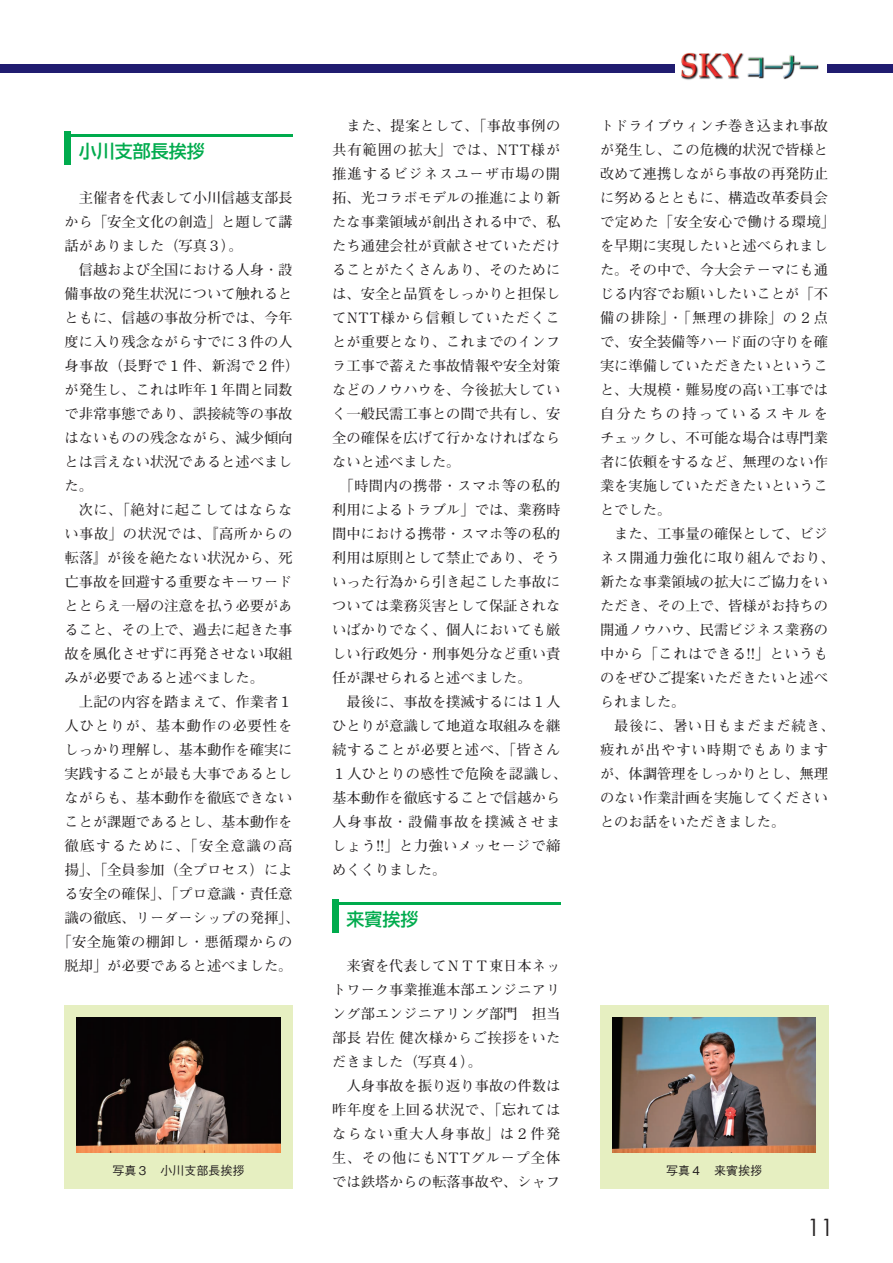
<style>
.page{position:relative;width:893px;height:1263px;background:#fff}
.page>*{position:absolute;margin:0;border:0;box-sizing:border-box;transform-origin:0 0}
.t1{font:24px "Century Gothic";color:#231f20}
.t2{font:500 18px "Shin Go Pr 5";color:#00ab4d}
.t3{font:700 14.25px/24px "Futo Min A101 Pr 5";color:#231f20}
.t4{font:700 14.25px "Futo Min A101 Pr 5";letter-spacing:.035em;color:#231f20}
.t5{font:700 14.25px "Futo Min A101 Pr 5";letter-spacing:.075em;color:#231f20}
.t6{font:700 14.25px "Futo Min A101 Pr 5";letter-spacing:.03em;color:#231f20}
.t7{font:700 14.25px "Futo Min A101 Pr 5";letter-spacing:.065em;color:#231f20}
.t8{font:700 14.25px "Futo Min A101 Pr 5";letter-spacing:.055em;color:#231f20}
.t9{font:700 14.25px "Futo Min A101 Pr 5";letter-spacing:.04em;color:#231f20}
.t10{font:700 14.25px "Futo Min A101 Pr 5";letter-spacing:.07em;color:#231f20}
.t11{font:700 14.25px "Futo Min A101 Pr 5";letter-spacing:.11em;color:#231f20}
.t12{font:500 12px "Gothic BBB Pr 5";color:#231f20}
</style>
<div class="page">
<div style="left:0;top:64px;width:893px;height:8px;background:#201c70"></div>
<img style="left:675px;top:53px;width:151px;height:27px">
<img style="left:681px;top:53px;width:61px;height:24px">
<img style="left:748px;top:56px;width:69px;height:22px">
<div style="left:332px;top:900px;width:6px;height:33px;background:#00ab4d"></div>
<hr style="left:332px;top:903px;width:228px;height:2px;background:#00ab4d">
<div style="left:64px;top:132px;width:6px;height:33px;background:#00ab4d"></div>
<hr style="left:64px;top:135px;width:228px;height:2px;background:#00ab4d">
<div style="left:64px;top:1006px;width:228px;height:183px;background:#e6efc1"></div>
<img style="left:77px;top:1018px;width:203px;height:135px">
<div style="left:600px;top:1006px;width:228px;height:183px;background:#e6efc1"></div>
<img style="left:612px;top:1017px;width:204px;height:135px">
<p class="t9" style="left:347px;top:114px;width:215px">また、提案として、「事故事例の</p>
<p class="t7" style="left:332px;top:138px;width:230px">共有範囲の拡大」では、NTT様が</p>
<p class="t10" style="left:332px;top:162px;width:229px">推進するビジネスユーザ市場の開</p>
<p class="t3" style="left:332px;top:184px;width:230px">拓、光コラボモデルの推進により新</p>
<p class="t3" style="left:332px;top:208px;width:230px">たな事業領域が創出される中で、私</p>
<p class="t3" style="left:332px;top:232px;width:230px">たち通建会社が貢献させていただけ</p>
<p class="t3" style="left:332px;top:256px;width:230px">ることがたくさんあり、そのために</p>
<p class="t3" style="left:332px;top:280px;width:230px">は、安全と品質をしっかりと担保し</p>
<p class="t8" style="left:332px;top:306px;width:229px">てNTT様から信頼していただくこ</p>
<p class="t3" style="left:332px;top:328px;width:230px">とが重要となり、これまでのインフ</p>
<p class="t3" style="left:332px;top:352px;width:230px">ラ工事で蓄えた事故情報や安全対策</p>
<p class="t3" style="left:332px;top:376px;width:230px">などのノウハウを、今後拡大してい</p>
<p class="t3" style="left:332px;top:400px;width:230px">く一般民需工事との間で共有し、安</p>
<p class="t3" style="left:332px;top:424px;width:230px">全の確保を広げて行かなければなら</p>
<p class="t3" style="left:332px;top:448px;width:130px">ないと述べました。</p>
<p class="t4" style="left:339px;top:474px;width:222px">「時間内の携帯・スマホ等の私的</p>
<p class="t3" style="left:332px;top:496px;width:230px">利用によるトラブル」では、業務時</p>
<p class="t3" style="left:332px;top:520px;width:230px">間中における携帯・スマホ等の私的</p>
<p class="t3" style="left:332px;top:544px;width:230px">利用は原則として禁止であり、そう</p>
<p class="t3" style="left:332px;top:568px;width:230px">いった行為から引き起こした事故に</p>
<p class="t3" style="left:332px;top:592px;width:230px">ついては業務災害として保証されな</p>
<p class="t3" style="left:332px;top:616px;width:230px">いばかりでなく、個人においても厳</p>
<p class="t3" style="left:332px;top:640px;width:230px">しい行政処分・刑事処分など重い責</p>
<p class="t3" style="left:332px;top:664px;width:201px">任が課せられると述べました。</p>
<p class="t3" style="left:347px;top:688px;width:215px">最後に、事故を撲滅するには１人</p>
<p class="t3" style="left:332px;top:712px;width:230px">ひとりが意識して地道な取組みを継</p>
<p class="t4" style="left:332px;top:738px;width:229px">続することが必要と述べ、「皆さん</p>
<p class="t4" style="left:332px;top:762px;width:237px">１人ひとりの感性で危険を認識し、</p>
<p class="t3" style="left:332px;top:784px;width:230px">基本動作を徹底することで信越から</p>
<p class="t5" style="left:332px;top:810px;width:229px">人身事故・設備事故を撲滅させま</p>
<p class="t6" style="left:332px;top:834px;width:229px">しょう!!」と力強いメッセージで締</p>
<p class="t3" style="left:332px;top:856px;width:116px">めくくりました。</p>
<p class="t2" style="left:346px;top:905px;width:73px">来賓挨拶</p>
<p class="t3" style="left:332px;top:952px;width:230px;text-align:justify;text-indent:14px">来賓を代表してＮＴＴ東日本ネットワーク事業推進本部エンジニアリング部エンジニアリング部門　担当部長 岩佐 健次様からご挨拶をいただきました（写真４）。</p>
<p class="t3" style="left:332px;top:1072px;width:229px;text-align:justify;text-indent:14px">人身事故を振り返り事故の件数は昨年度を上回る状況で、「忘れてはならない重大人身事故」は２件発生、その他にもNTTグループ全体では鉄塔からの転落事故や、シャフ</p>
<p class="t3" style="left:600px;top:112px;width:237px">トドライブウィンチ巻き込まれ事故が発生し、この危機的状況で皆様と改めて連携しながら事故の再発防止に努めるとともに、構造改革委員会で定めた「安全安心で働ける環境」を早期に実現したいと述べられました。その中で、今大会テーマにも通じる内容でお願いしたいことが「不備の排除」・「無理の排除」の２点で、安全装備等ハード面の守りを確実に準備していただきたいということ、大規模・難易度の高い工事では自分たちの持っているスキルをチェックし、不可能な場合は専門業者に依頼をするなど、無理のない作業を実施していただきたいということでした。</p>
<p class="t3" style="left:600px;top:520px;width:237px;text-indent:14px">また、工事量の確保として、ビジネス開通力強化に取り組んでおり、新たな事業領域の拡大にご協力をいただき、その上で、皆様がお持ちの開通ノウハウ、民需ビジネス業務の中から「これはできる!!」というものをぜひご提案いただきたいと述べられました。</p>
<p class="t3" style="left:600px;top:712px;width:237px;text-indent:14px">最後に、暑い日もまだまだ続き、疲れが出やすい時期でもありますが、体調管理をしっかりとし、無理のない作業計画を実施してくださいとのお話をいただきました。</p>
<p class="t2" style="left:79px;top:137px;width:127px">小川支部長挨拶</p>
<p class="t3" style="left:64px;top:184px;width:229px;text-align:justify;text-indent:14px">主催者を代表して小川信越支部長から「安全文化の創造」と題して講話がありました（写真３）。</p>
<p class="t3" style="left:64px;top:256px;width:237px;text-indent:14px">信越および全国における人身・設備事故の発生状況について触れるとともに、信越の事故分析では、今年度に入り残念ながらすでに３件の人身事故（長野で１件、新潟で２件）が発生し、これは昨年１年間と同数で非常事態であり、誤接続等の事故はないものの残念ながら、減少傾向とは言えない状況であると述べました。</p>
<p class="t3" style="left:64px;top:496px;width:229px;text-align:justify;text-indent:14px">次に、「絶対に起こしてはならない事故」の状況では、『高所からの転落』が後を絶たない状況から、死亡事故を回避する重要なキーワードととらえ一層の注意を払う必要があること、その上で、過去に起きた事故を風化させずに再発させない取組みが必要であると述べました。</p>
<p class="t3" style="left:79px;top:688px;width:215px">上記の内容を踏まえて、作業者１</p>
<p class="t5" style="left:64px;top:714px;width:229px">人ひとりが、基本動作の必要性を</p>
<p class="t3" style="left:64px;top:736px;width:229px">しっかり理解し、基本動作を確実に</p>
<p class="t3" style="left:64px;top:760px;width:229px">実践することが最も大事であるとし</p>
<p class="t3" style="left:64px;top:784px;width:229px">ながらも、基本動作を徹底できない</p>
<p class="t3" style="left:64px;top:808px;width:229px">ことが課題であるとし、基本動作を</p>
<p class="t11" style="left:64px;top:834px;width:229px">徹底するために、「安全意識の高</p>
<p class="t3" style="left:64px;top:856px;width:229px">揚」、「全員参加（全プロセス）によ</p>
<p class="t3" style="left:64px;top:880px;width:229px">る安全の確保」、「プロ意識・責任意</p>
<p class="t3" style="left:64px;top:904px;width:237px">識の徹底、リーダーシップの発揮」、</p>
<p class="t4" style="left:57px;top:930px;width:237px">「安全施策の棚卸し・悪循環からの</p>
<p class="t3" style="left:64px;top:952px;width:229px">脱却」が必要であると述べました。</p>
<p class="t12" style="left:112px;top:1161px;width:133px">写真３　小川支部長挨拶</p>
<p class="t12" style="left:666px;top:1160px;width:97px">写真４　来賓挨拶</p>
<h1 class="t1" style="left:807px;top:1210px;width:28px">11</h1>
</div>
